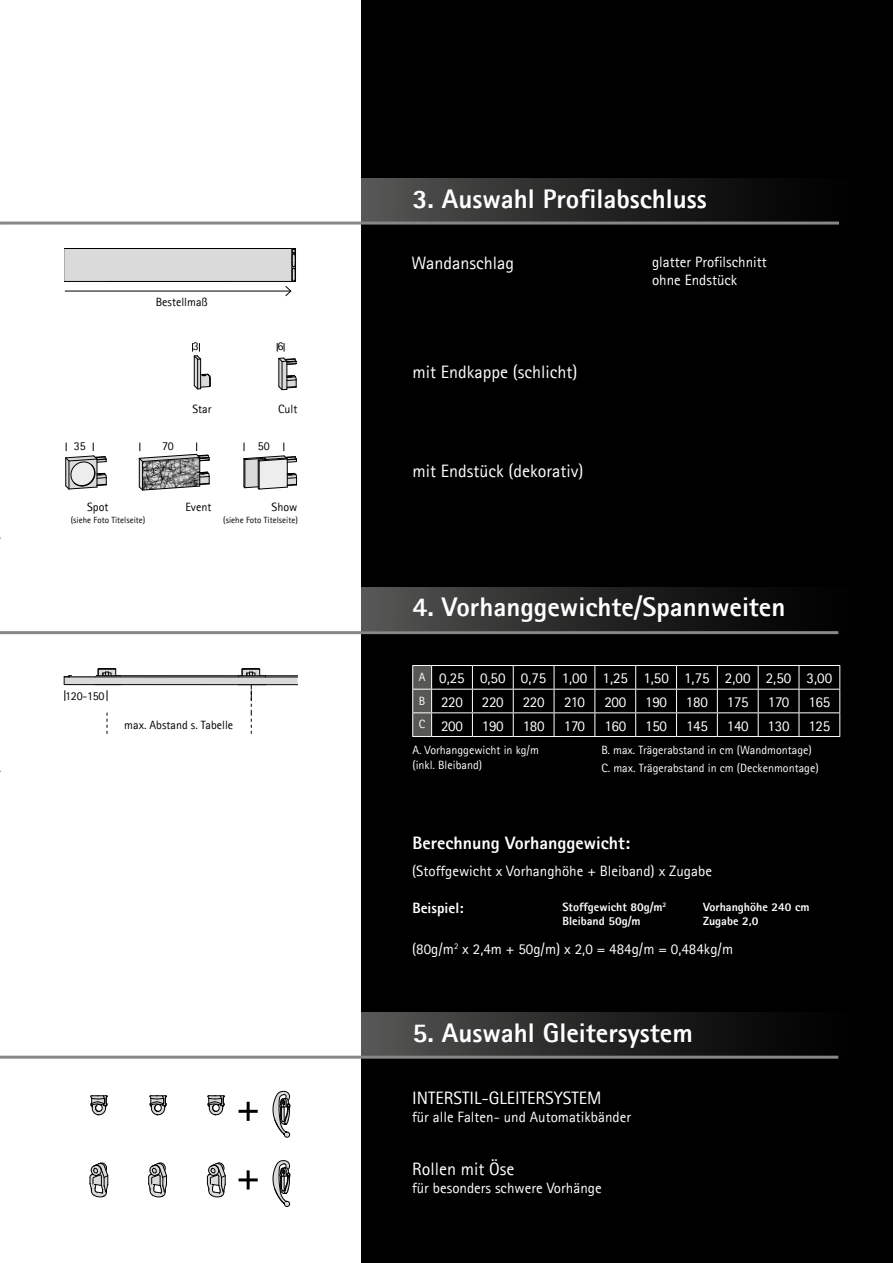
<style>
.page{position:relative;width:893px;height:1263px;background:#fff}
.page>*{position:absolute;margin:0;border:0;box-sizing:border-box;transform-origin:0 0}
.t1{font:800 27px "Agfa Rotis Sans Serif";color:#fff}
.t2{font:18px "Agfa Rotis Sans Serif";color:#fff}
.t3{font:800 18px "Agfa Rotis Sans Serif";color:#fff}
.t4{font:15px/18px "Agfa Rotis Sans Serif";color:#fff}
.t5{font:800 15px "Agfa Rotis Sans Serif";color:#fff}
.t6{font:12px/14.4px "Agfa Rotis Sans Serif";color:#fff}
.t7{font:12px "Agfa Rotis Sans Serif";color:#000}
.t8{font:800 12px/14.4px "Agfa Rotis Sans Serif";color:#fff}
.t9{font:9px "Agfa Rotis Sans Serif";color:#000}
</style>
<div class="page">
<div style="left:361px;top:0;width:532px;height:1263px;background:#000"></div>
<svg style="left:207px;top:1162px;width:19px;height:35px"></svg>
<svg style="left:148px;top:1162px;width:19px;height:35px"></svg>
<svg style="left:89px;top:1162px;width:20px;height:35px"></svg>
<div style="left:361px;top:587px;width:532px;height:44px;background:linear-gradient(to right,#515150,#000)"></div>
<div style="left:361px;top:1012px;width:532px;height:44px;background:linear-gradient(to right,#515150,#000)"></div>
<hr style="left:247px;top:1102px;width:3px;height:19px;background:#000">
<hr style="left:239px;top:1110px;width:19px;height:3px;background:#000">
<hr style="left:247px;top:1170px;width:3px;height:19px;background:#000">
<hr style="left:239px;top:1178px;width:19px;height:3px;background:#000">
<svg style="left:273px;top:1090px;width:18px;height:48px"></svg>
<svg style="left:273px;top:1160px;width:18px;height:47px"></svg>
<svg style="left:90px;top:1095px;width:18px;height:20px"></svg>
<svg style="left:150px;top:1095px;width:17px;height:20px"></svg>
<svg style="left:207px;top:1095px;width:18px;height:20px"></svg>
<div style="left:361px;top:179px;width:532px;height:43px;background:linear-gradient(to right,#515150,#000)"></div>
<div style="left:110px;top:248px;width:182px;height:33px;background:#dadada"></div>
<hr style="left:110px;top:281px;width:182px;height:1px;background:#000">
<hr style="left:110px;top:248px;width:182px;height:1px;background:#000">
<div style="left:64px;top:248px;width:162px;height:33px;background:#dadada"></div>
<hr style="left:64px;top:281px;width:162px;height:1px;background:#000">
<hr style="left:64px;top:248px;width:162px;height:1px;background:#000">
<hr style="left:432px;top:665px;width:40px;height:1px;background:#fff">
<hr style="left:472px;top:665px;width:41px;height:1px;background:#fff">
<hr style="left:513px;top:665px;width:41px;height:1px;background:#fff">
<hr style="left:554px;top:665px;width:41px;height:1px;background:#fff">
<hr style="left:595px;top:665px;width:41px;height:1px;background:#fff">
<hr style="left:636px;top:665px;width:40px;height:1px;background:#fff">
<hr style="left:676px;top:665px;width:41px;height:1px;background:#fff">
<hr style="left:717px;top:665px;width:41px;height:1px;background:#fff">
<hr style="left:758px;top:665px;width:41px;height:1px;background:#fff">
<hr style="left:799px;top:665px;width:41px;height:1px;background:#fff">
<hr style="left:432px;top:689px;width:40px;height:1px;background:#fff">
<hr style="left:472px;top:689px;width:41px;height:1px;background:#fff">
<hr style="left:513px;top:689px;width:41px;height:1px;background:#fff">
<hr style="left:554px;top:689px;width:41px;height:1px;background:#fff">
<hr style="left:595px;top:689px;width:41px;height:1px;background:#fff">
<hr style="left:636px;top:689px;width:40px;height:1px;background:#fff">
<hr style="left:676px;top:689px;width:41px;height:1px;background:#fff">
<hr style="left:717px;top:689px;width:41px;height:1px;background:#fff">
<hr style="left:758px;top:689px;width:41px;height:1px;background:#fff">
<hr style="left:799px;top:689px;width:41px;height:1px;background:#fff">
<hr style="left:432px;top:712px;width:40px;height:1px;background:#fff">
<hr style="left:472px;top:712px;width:41px;height:1px;background:#fff">
<svg style="left:472px;top:666px;width:1px;height:70px"></svg>
<hr style="left:513px;top:712px;width:41px;height:1px;background:#fff">
<svg style="left:513px;top:666px;width:1px;height:70px"></svg>
<hr style="left:554px;top:712px;width:41px;height:1px;background:#fff">
<svg style="left:554px;top:666px;width:1px;height:70px"></svg>
<hr style="left:595px;top:712px;width:41px;height:1px;background:#fff">
<svg style="left:594px;top:666px;width:1px;height:70px"></svg>
<hr style="left:636px;top:712px;width:40px;height:1px;background:#fff">
<svg style="left:635px;top:666px;width:1px;height:70px"></svg>
<hr style="left:676px;top:712px;width:41px;height:1px;background:#fff">
<svg style="left:676px;top:666px;width:1px;height:70px"></svg>
<hr style="left:717px;top:712px;width:41px;height:1px;background:#fff">
<svg style="left:717px;top:666px;width:1px;height:70px"></svg>
<hr style="left:758px;top:712px;width:41px;height:1px;background:#fff">
<svg style="left:758px;top:666px;width:1px;height:70px"></svg>
<hr style="left:799px;top:712px;width:41px;height:1px;background:#fff">
<svg style="left:799px;top:666px;width:1px;height:70px"></svg>
<svg style="left:839px;top:666px;width:1px;height:70px"></svg>
<svg style="left:412px;top:665px;width:20px;height:72px"></svg>
<hr style="left:432px;top:736px;width:40px;height:1px;background:#fff">
<hr style="left:472px;top:736px;width:41px;height:1px;background:#fff">
<hr style="left:513px;top:736px;width:41px;height:1px;background:#fff">
<hr style="left:554px;top:736px;width:41px;height:1px;background:#fff">
<hr style="left:595px;top:736px;width:41px;height:1px;background:#fff">
<hr style="left:636px;top:736px;width:40px;height:1px;background:#fff">
<hr style="left:676px;top:736px;width:41px;height:1px;background:#fff">
<hr style="left:717px;top:736px;width:41px;height:1px;background:#fff">
<hr style="left:758px;top:736px;width:41px;height:1px;background:#fff">
<hr style="left:799px;top:736px;width:41px;height:1px;background:#fff">
<hr style="left:1px;top:222px;width:838px;height:3px;background:#878787">
<hr style="left:0;top:631px;width:838px;height:3px;background:#878787">
<hr style="left:0;top:1056px;width:838px;height:3px;background:#878787">
<svg style="left:64px;top:668px;width:233px;height:66px"></svg>
<div style="left:72px;top:662px;width:23px;height:14px;background:#fff"></div>
<hr style="left:65px;top:291px;width:226px;height:1px;background:#000">
<svg style="left:285px;top:248px;width:11px;height:48px"></svg>
<svg style="left:243px;top:443px;width:54px;height:47px"></svg>
<svg style="left:139px;top:443px;width:71px;height:48px"></svg>
<svg style="left:65px;top:443px;width:42px;height:47px"></svg>
<svg style="left:192px;top:343px;width:19px;height:47px"></svg>
<svg style="left:277px;top:343px;width:20px;height:47px"></svg>
<p class="t7" style="left:156px;top:295px;width:53px">Bestellmaß</p>
<p class="t7" style="left:193px;top:339px;width:7px">3</p>
<p class="t7" style="left:277px;top:339px;width:7px">6</p>
<p class="t7" style="left:192px;top:402px;width:21px">Star</p>
<p class="t7" style="left:278px;top:402px;width:21px">Cult</p>
<p class="t7" style="left:74px;top:438px;width:13px">35</p>
<p class="t7" style="left:162px;top:438px;width:13px">70</p>
<p class="t7" style="left:258px;top:438px;width:13px">50</p>
<p class="t7" style="left:87px;top:500px;width:23px">Spot</p>
<p class="t7" style="left:272px;top:500px;width:27px">Show</p>
<p class="t7" style="left:185px;top:500px;width:27px">Event</p>
<p class="t9" style="left:71px;top:514px;width:76px">(siehe Foto Titelseite)</p>
<p class="t9" style="left:223px;top:514px;width:76px">(siehe Foto Titelseite)</p>
<p class="t7" style="left:65px;top:688px;width:41px">120-150</p>
<p class="t7" style="left:124px;top:718px;width:111px">max. Abstand s. Tabelle</p>
<h1 class="t1" style="left:412px;top:182px;width:296px">3. Auswahl Profilabschluss</h1>
<p class="t2" style="left:411px;top:253px;width:104px">Wandanschlag</p>
<p class="t4" style="left:652px;top:252px;width:116px">glatter Profilschnitt ohne Endstück</p>
<p class="t2" style="left:412px;top:361px;width:166px">mit Endkappe (schlicht)</p>
<p class="t2" style="left:412px;top:460px;width:172px">mit Endstück (dekorativ)</p>
<h1 class="t1" style="left:412px;top:589px;width:375px">4. Vorhanggewichte/Spannweiten</h1>
<p class="t4" style="left:419px;top:666px;width:415px;line-height:23.7px"><sup>A</sup> 0,25 0,50 0,75 1,00 1,25 1,50 1,75 2,00 2,50 3,00<br><sup>B</sup> 220</p>
<p class="t4" style="left:482px;top:693px;width:23px">220</p>
<p class="t4" style="left:523px;top:693px;width:23px">220</p>
<p class="t4" style="left:564px;top:693px;width:22px">210</p>
<p class="t4" style="left:604px;top:693px;width:23px">200</p>
<p class="t4" style="left:645px;top:693px;width:23px">190</p>
<p class="t4" style="left:686px;top:693px;width:23px">180</p>
<p class="t4" style="left:727px;top:693px;width:23px">175</p>
<p class="t4" style="left:768px;top:693px;width:23px">170</p>
<p class="t4" style="left:808px;top:693px;width:23px">165</p>
<p class="t4" style="left:419px;top:716px;width:46px"><sup>C</sup> 200</p>
<p class="t4" style="left:482px;top:716px;width:23px">190</p>
<p class="t4" style="left:523px;top:716px;width:23px">180</p>
<p class="t4" style="left:564px;top:716px;width:23px">170</p>
<p class="t4" style="left:604px;top:716px;width:23px">160</p>
<p class="t4" style="left:645px;top:716px;width:23px">150</p>
<p class="t4" style="left:686px;top:716px;width:23px">145</p>
<p class="t4" style="left:727px;top:716px;width:23px">140</p>
<p class="t4" style="left:768px;top:716px;width:23px">130</p>
<p class="t4" style="left:808px;top:716px;width:23px">125</p>
<p class="t6" style="left:412px;top:743px;width:128px">A. Vorhanggewicht in kg/m (inkl. Bleiband)</p>
<p class="t6" style="left:601px;top:741px;width:219px;line-height:18px">B. max. Trägerabstand in cm (Wandmontage)<br>C. max. Trägerabstand in cm (Deckenmontage)</p>
<p class="t3" style="left:412px;top:831px;width:219px">Berechnung Vorhanggewicht:</p>
<p class="t4" style="left:412px;top:862px;width:301px">(Stoffgewicht x Vorhanghöhe + Bleiband) x Zugabe</p>
<p class="t5" style="left:412px;top:898px;width:53px">Beispiel:</p>
<p class="t8" style="left:562px;top:899px;width:106px">Stoffgewicht 80g/m<sup>2<br></sup>Bleiband 50g/m</p>
<p class="t8" style="left:703px;top:899px;width:108px">Vorhanghöhe 240 cm<br>Zugabe 2,0</p>
<p class="t4" style="left:412px;top:940px;width:322px">(80g/m<sup>2</sup> x 2,4m + 50g/m) x 2,0 = 484g/m = 0,484kg/m</p>
<h1 class="t1" style="left:412px;top:1015px;width:282px">5. Auswahl Gleitersystem</h1>
<p class="t2" style="left:412px;top:1087px;width:191px">INTERSTIL-GLEITERSYSTEM</p>
<p class="t4" style="left:412px;top:1108px;width:221px">für alle Falten- und Automatikbänder</p>
<p class="t2" style="left:412px;top:1158px;width:104px">Rollen mit Öse</p>
<p class="t4" style="left:412px;top:1179px;width:191px">für besonders schwere Vorhänge</p>
</div>
